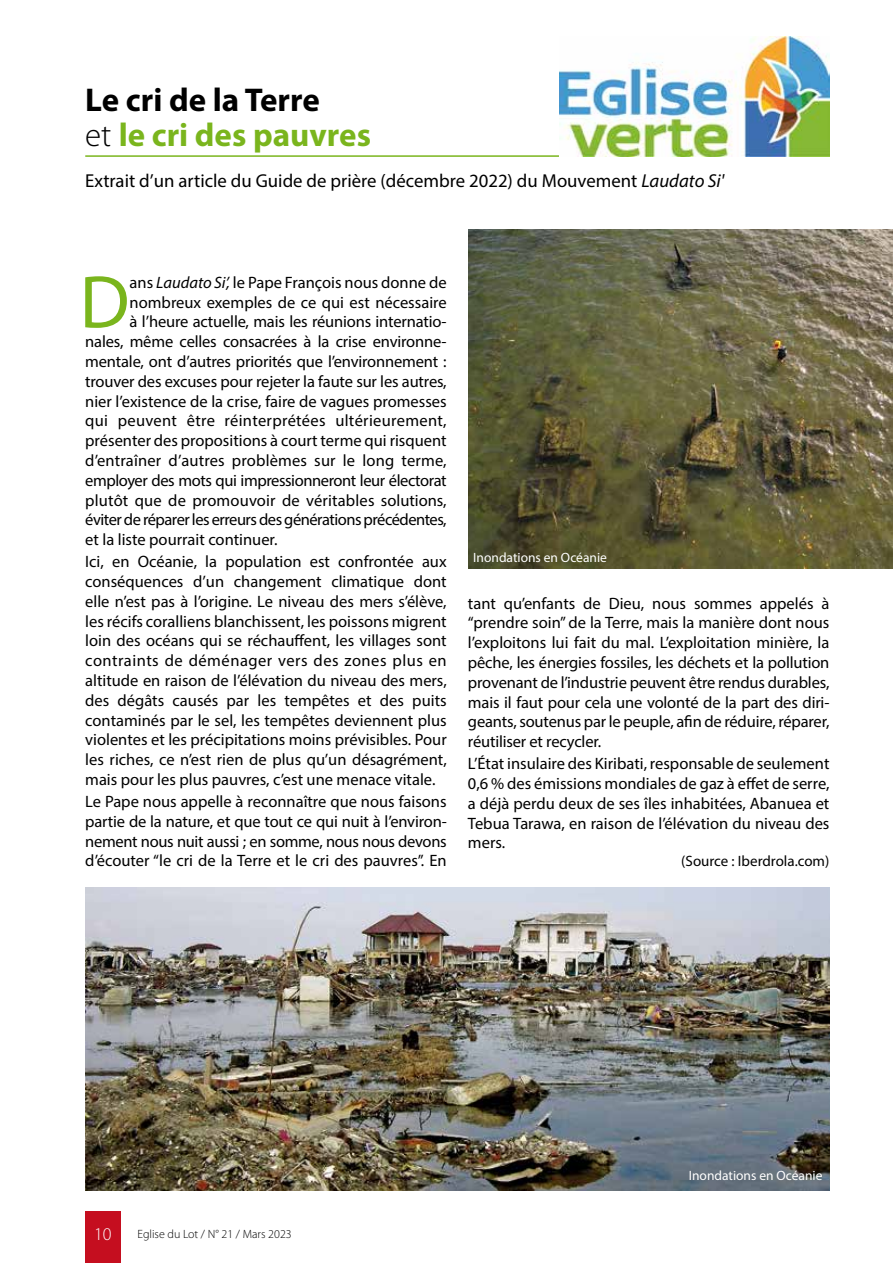
<style>
.page{position:relative;width:893px;height:1263px;background:#fff}
.page>*{position:absolute;margin:0;border:0;box-sizing:border-box;transform-origin:0 0}
.t1{font:75.3px "Myriad Pro";color:#7ab51d}
.t2{font:700 33px/34.5px "Myriad Pro";color:#7ab51d}
.t3{font:18.75px "Myriad Pro";color:#000}
.t4{font:300 18px "Myriad Pro";color:#fff}
.t5{font:16.5px/19.8px "Myriad Pro";letter-spacing:-.005em;color:#000;text-align:justify}
.t6{font:16.5px "Myriad Pro";letter-spacing:-.03em;color:#000}
.t7{font:16.5px "Myriad Pro";letter-spacing:-.025em;color:#000}
.t8{font:16.5px "Myriad Pro";letter-spacing:.02em;color:#000}
.t9{font:15px "Myriad Pro";color:#000}
.t10{font:13.5px "Myriad Pro";color:#fff}
.t11{font:300 12px "Myriad Pro";color:#000}
.s1{color:#000}
.s2{font-weight:300;color:#000}
.s3{font-style:italic}
</style>
<div class="page">
<div style="left:85px;top:1212px;width:36px;height:51px;background:#c50e1f"></div>
<hr style="left:85px;top:155px;width:482px;height:2px;background:#7ab51d">
<img style="left:469px;top:229px;width:424px;height:339px">
<img style="left:560px;top:36px;width:269px;height:121px">
<img style="left:85px;top:887px;width:744px;height:303px">
<h2 class="t2" style="left:85px;top:82px;width:287px"><span class="s1">Le cri de la Terre<br></span><span class="s2">et</span> le cri des pauvres</h2>
<p class="t3" style="left:85px;top:169px;width:640px">Extrait d’un article du Guide de prière (décembre 2022) du Mouvement <span class="s3">Laudato Si'</span></p>
<h1 class="t1" style="left:80px;top:256px;width:52px">D</h1>
<p class="t5" style="left:130px;top:272px;width:318px">ans <span class="s3">Laudato Si’,</span> le Pape François nous donne de</p>
<p class="t5" style="left:130px;top:292px;width:319px">nombreux exemples de ce qui est nécessaire</p>
<p class="t5" style="left:130px;top:312px;width:319px">à l’heure actuelle, mais les réunions internatio-</p>
<p class="t5" style="left:85px;top:331px;width:363px">nales, même celles consacrées à la crise environne-</p>
<p class="t5" style="left:85px;top:351px;width:363px">mentale, ont d’autres priorités que l’environnement :</p>
<p class="t5" style="left:85px;top:371px;width:363px">trouver des excuses pour rejeter la faute sur les autres,</p>
<p class="t5" style="left:85px;top:391px;width:363px">nier l’existence de la crise, faire de vagues promesses</p>
<p class="t8" style="left:85px;top:411px;width:363px">qui peuvent être réinterprétées ultérieurement,</p>
<p class="t5" style="left:85px;top:430px;width:363px">présenter des propositions à court terme qui risquent</p>
<p class="t5" style="left:85px;top:450px;width:363px">d’entraîner d’autres problèmes sur le long terme,</p>
<p class="t7" style="left:85px;top:470px;width:363px">employer des mots qui impressionneront leur électorat</p>
<p class="t5" style="left:85px;top:490px;width:363px">plutôt que de promouvoir de véritables solutions,</p>
<p class="t6" style="left:85px;top:510px;width:363px">éviter de réparer les erreurs des générations précédentes,</p>
<p class="t5" style="left:85px;top:529px;width:194px">et la liste pourrait continuer.</p>
<p class="t5" style="left:85px;top:551px;width:363px">Ici, en Océanie, la population est confrontée aux conséquences d’un changement climatique dont elle n’est pas à l’origine. Le niveau des mers s’élève, les récifs coralliens blanchissent, les poissons migrent loin des océans qui se réchauffent, les villages sont contraints de déménager vers des zones plus en altitude en raison de l’élévation du niveau des mers, des dégâts causés par les tempêtes et des puits contaminés par le sel, les tempêtes deviennent plus violentes et les précipitations moins prévisibles. Pour les riches, ce n’est rien de plus qu’un désagrément, mais pour les plus pauvres, c’est une menace vitale.</p>
<p class="t5" style="left:85px;top:791px;width:363px">Le Pape nous appelle à reconnaître que nous faisons partie de la nature, et que tout ce qui nuit à l’environ&shy;nement nous nuit aussi ; en somme, nous nous devons d’écouter “le cri de la Terre et le cri des pauvres”. En</p>
<p class="t10" style="left:473px;top:549px;width:135px">Inondations en Océanie</p>
<p class="t5" style="left:468px;top:593px;width:363px">tant qu’enfants de Dieu, nous sommes appelés à “prendre soin” de la Terre, mais la manière dont nous l’exploitons lui fait du mal. L’exploitation minière, la pêche, les énergies fossiles, les déchets et la pollution provenant de l’industrie peuvent être rendus durables, mais il faut pour cela une volonté de la part des diri&shy;geants, soutenus par le peuple, afin de réduire, réparer, réutiliser et recycler.</p>
<p class="t5" style="left:468px;top:753px;width:363px">L’État insulaire des Kiribati, responsable de seulement 0,6 % des émissions mondiales de gaz à effet de serre, a déjà perdu deux de ses îles inhabitées, Abanuea et Tebua Tarawa, en raison de l’élévation du niveau des mers.</p>
<p class="t9" style="left:681px;top:852px;width:150px">(Source : Iberdrola.com)</p>
<p class="t4" style="left:94px;top:1223px;width:19px">10</p>
<p class="t11" style="left:137px;top:1226px;width:156px">Eglise du Lot / N° 21 / Mars 2023</p>
<p class="t10" style="left:689px;top:1167px;width:135px">Inondations en Océanie</p>
</div>
